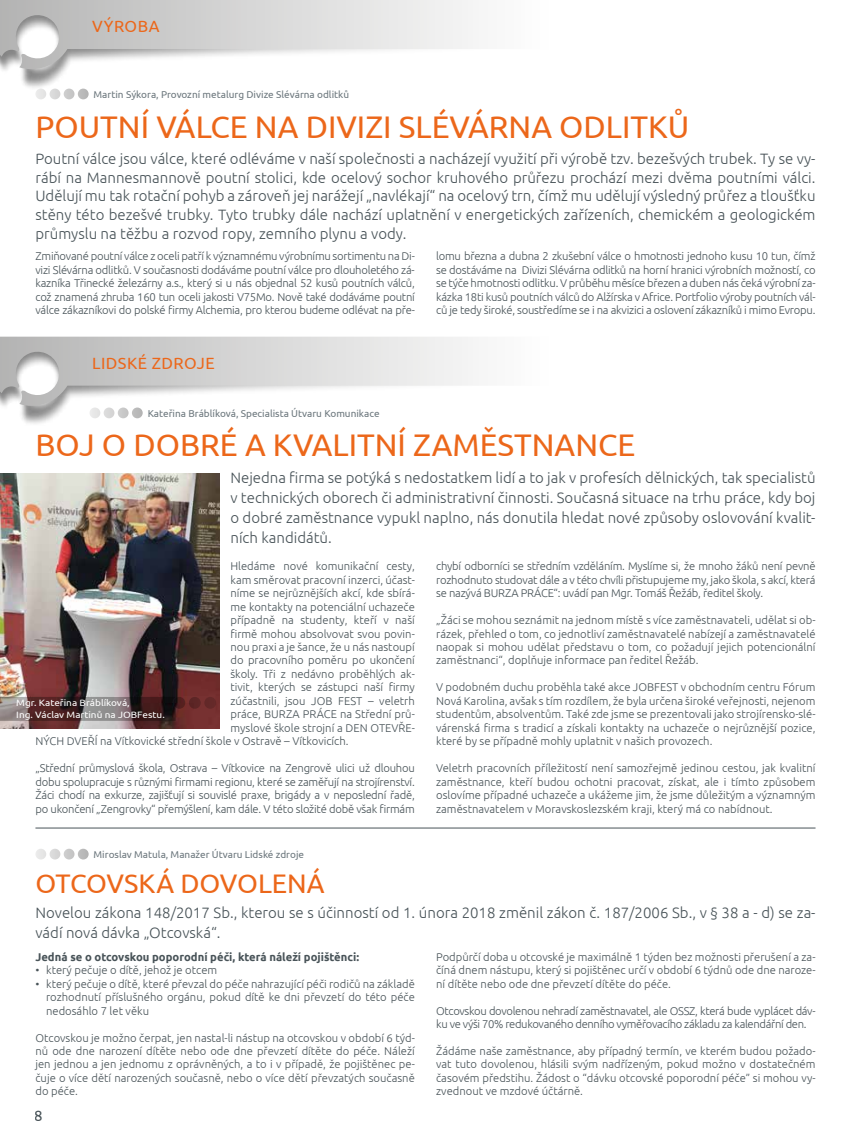
<style>
.page{position:relative;width:851px;height:1134px;background:#fff}
.page>*{position:absolute;margin:0;border:0;box-sizing:border-box;transform-origin:0 0}
.t1{font:31.25px "Ubuntu";color:#ec671a}
.t2{font:26.88px "Ubuntu";color:#ec671a}
.t3{font:16.25px "Ubuntu";letter-spacing:.03em;color:#ec671a}
.t4{font:300 15px/18.8px "Ubuntu";color:#485358;text-align:justify}
.t5{font:15px "Ubuntu";color:#485358}
.t6{font:300 11.25px/13.5px "Ubuntu";color:#485358;text-align:justify}
.t7{font:300 11.25px/13.5px "Ubuntu";letter-spacing:-.03em;color:#485358}
.t8{font:700 11.25px "Ubuntu";color:#485358}
.t9{font:10px "Ubuntu";color:#6d787e}
.t10{font:9.25px/11.2px "Ubuntu";color:#fff;scale:1.09 1}
</style>
<div class="page">
<img style="left:2px;top:69px;width:83px;height:20px">
<svg style="left:0;top:0;width:473px;height:69px"></svg>
<svg style="left:36px;top:89px;width:53px;height:10px"></svg>
<svg style="left:36px;top:849px;width:53px;height:10px"></svg>
<svg style="left:0;top:337px;width:473px;height:81px"></svg>
<hr style="left:35px;top:828px;width:780px;height:1px;background:#485358">
<img style="left:0;top:474px;width:220px;height:255px">
<svg style="left:0;top:697px;width:216px;height:24px;background:#614545"></svg>
<h3 class="t3" style="left:92px;top:16px;width:69px">VÝROBA</h3>
<p class="t9" style="left:94px;top:88px;width:257px">Martin Sýkora, Provozní metalurg Divize Slévárna odlitků</p>
<h1 class="t1" style="left:35px;top:108px;width:655px">POUTNÍ VÁLCE NA DIVIZI SLÉVÁRNA ODLITKŮ</h1>
<p class="t4" style="left:35px;top:149px;width:781px">Poutní válce jsou válce, které odléváme v naší společnosti a nacházejí využití při výrobě tzv. bezešvých trubek. Ty se vy&shy;rábí na Mannesmannově poutní stolici, kde ocelový sochor kruhového průřezu prochází mezi dvěma poutními válci.<br>Udělují mu tak rotační pohyb a zároveň jej narážejí „navlékají“ na ocelový trn, čímž mu udělují výsledný průřez a tloušťku stěny této bezešvé trubky. Tyto trubky dále nachází uplatnění v energetických zařízeních, chemickém a geologickém průmyslu na těžbu a rozvod ropy, zemního plynu a vody.</p>
<p class="t6" style="left:35px;top:249px;width:381px">Zmiňované poutní válce z oceli patří k významnému výrobnímu sortimentu na Di&shy;vizi Slévárna odlitků. V současnosti dodáváme poutní válce pro dlouholetého zá&shy;kazníka Třinecké železárny a.s., který si u nás objednal 52 kusů poutních válců, což znamená zhruba 160 tun oceli jakosti V75Mo. Nově také dodáváme poutní válce zákazníkovi do polské firmy Alchemia, pro kterou budeme odlévat na pře-</p>
<p class="t6" style="left:436px;top:249px;width:381px">lomu března a dubna 2 zkušební válce o hmotnosti jednoho kusu 10 tun, čímž se dostáváme na Divizi Slévárna odlitků na horní hranici výrobních možností, co se týče hmotnosti odlitku. V průběhu měsíce březen a duben nás čeká výrobní za&shy;kázka 18ti kusů poutních válců do Alžírska v Africe. Portfolio výroby poutních vál&shy;ců je tedy široké, soustředíme se i na akvizici a oslovení zákazníků i mimo Evropu.</p>
<h3 class="t3" style="left:92px;top:353px;width:124px">LIDSKÉ ZDROJE</h3>
<p class="t9" style="left:148px;top:407px;width:233px">Kateřina Bráblíková, Specialista Útvaru Komunikace</p>
<h1 class="t1" style="left:35px;top:426px;width:601px">BOJ O DOBRÉ A KVALITNÍ ZAMĚSTNANCE</h1>
<p class="t4" style="left:230px;top:467px;width:586px;line-height:20px">Nejedna firma se potýká s nedostatkem lidí a to jak v profesích dělnických, tak specialistů v technických oborech či administrativní činnosti. Současná situace na trhu práce, kdy boj o dobré zaměstnance vypukl naplno, nás donutila hledat nové způsoby oslovování kvalit&shy;ních kandidátů.</p>
<p class="t6" style="left:230px;top:559px;width:186px">Hledáme nové komunikační cesty,</p>
<p class="t6" style="left:230px;top:573px;width:186px">kam směrovat pracovní inzerci, účast-</p>
<p class="t6" style="left:230px;top:586px;width:186px">níme se nejrůznějších akcí, kde sbírá-</p>
<p class="t6" style="left:230px;top:599px;width:186px">me kontakty na potenciální uchazeče</p>
<p class="t6" style="left:230px;top:613px;width:186px">případně na studenty, kteří v naší</p>
<p class="t6" style="left:230px;top:626px;width:186px">firmě mohou absolvovat svou povin-</p>
<p class="t6" style="left:230px;top:640px;width:186px">nou praxi a je šance, že u nás nastoupí</p>
<p class="t6" style="left:230px;top:653px;width:186px">do pracovního poměru po ukončení</p>
<p class="t6" style="left:230px;top:667px;width:186px">školy. Tři z nedávno proběhlých ak-</p>
<p class="t6" style="left:230px;top:680px;width:186px">tivit, kterých se zástupci naší firmy</p>
<p class="t6" style="left:230px;top:694px;width:186px">zúčastnili, jsou JOB FEST – veletrh</p>
<p class="t6" style="left:230px;top:707px;width:186px">práce, BURZA PRÁCE na Střední prů-</p>
<p class="t6" style="left:230px;top:721px;width:186px">myslové škole strojní a DEN OTEVŘE-</p>
<p class="t6" style="left:35px;top:734px;width:314px">NÝCH DVEŘÍ na Vítkovické střední škole v Ostravě – Vítkovicích.</p>
<p class="t6" style="left:35px;top:761px;width:381px">„Střední průmyslová škola, Ostrava – Vítkovice na Zengrově ulici už dlouhou dobu spolupracuje s různými firmami regionu, které se zaměřují na strojírenství.<br>Žáci chodí na exkurze, zajišťují si souvislé praxe, brigády a v neposlední řadě, po ukončení „Zengrovky“ přemýšlení, kam dále. V této složité době však firmám</p>
<p class="t10" style="left:16px;top:697px;width:138px">Mgr. Kateřina Bráblíková,<br>Ing. Václav Martinů na JOBFestu.</p>
<p class="t9" style="left:94px;top:848px;width:212px">Miroslav Matula, Manažer Útvaru Lidské zdroje</p>
<h2 class="t2" style="left:35px;top:868px;width:291px">OTCOVSKÁ DOVOLENÁ</h2>
<p class="t6" style="left:436px;top:559px;width:381px">chybí odborníci se středním vzděláním. Myslíme si, že mnoho žáků není pevně rozhodnuto studovat dále a v této chvíli přistupujeme my, jako škola, s akcí, která se nazývá BURZA PRÁCE“: uvádí pan Mgr. Tomáš Řežáb, ředitel školy.</p>
<p class="t6" style="left:436px;top:613px;width:381px">„Žáci se mohou seznámit na jednom místě s více zaměstnavateli, udělat si ob&shy;rázek, přehled o tom, co jednotliví zaměstnavatelé nabízejí a zaměstnavatelé naopak si mohou udělat představu o tom, co požadují jejich potencionální zaměstnanci“, doplňuje informace pan ředitel Řežáb.</p>
<p class="t6" style="left:436px;top:680px;width:381px">V podobném duchu proběhla také akce JOBFEST v obchodním centru Fórum Nová Karolina, avšak s tím rozdílem, že byla určena široké veřejnosti, nejenom studentům, absolventům. Také zde jsme se prezentovali jako strojírensko-slé&shy;várenská firma s tradicí a získali kontakty na uchazeče o nejrůznější pozice, které by se případně mohly uplatnit v našich provozech.</p>
<p class="t6" style="left:436px;top:761px;width:381px">Veletrh pracovních příležitostí není samozřejmě jedinou cestou, jak kvalitní zaměstnance, kteří budou ochotni pracovat, získat, ale i tímto způsobem oslovíme případné uchazeče a ukážeme jim, že jsme důležitým a významným zaměstnavatelem v Moravskoslezském kraji, který má co nabídnout.</p>
<h3 class="t4" style="left:35px;top:902px;width:781px;line-height:20px">Novelou zákona 148/2017 Sb., kterou se s účinností od 1. února 2018 změnil zákon č. 187/2006 Sb., v § 38 a - d) se za&shy;vádí nová dávka „Otcovská“.</h3>
<p class="t8" style="left:35px;top:950px;width:325px">Jedná se o otcovskou poporodní péči, která náleží pojištěnci:</p>
<p class="t6" style="left:35px;top:963px;width:183px">• který pečuje o dítě, jehož je otcem</p>
<p class="t6" style="left:46px;top:976px;width:370px;text-indent:-11px">• který pečuje o dítě, které převzal do péče nahrazující péči rodičů na základě rozhodnutí příslušného orgánu, pokud dítě ke dni převzetí do této péče nedosáhlo 7 let věku</p>
<p class="t6" style="left:35px;top:1030px;width:381px">Otcovskou je možno čerpat, jen nastal-li nástup na otcovskou v období 6 týd&shy;nů ode dne narození dítěte nebo ode dne převzetí dítěte do péče. Náleží jen jednou a jen jednomu z oprávněných, a to i v případě, že pojištěnec pe&shy;čuje o více dětí narozených současně, nebo o více dětí převzatých současně do péče.</p>
<p class="t6" style="left:436px;top:950px;width:381px">Podpůrčí doba u otcovské je maximálně 1 týden bez možnosti přerušení a za&shy;číná dnem nástupu, který si pojištěnec určí v období 6 týdnů ode dne naroze&shy;ní dítěte nebo ode dne převzetí dítěte do péče.</p>
<p class="t7" style="left:436px;top:1003px;width:381px">Otcovskou dovolenou nehradí zaměstnavatel, ale OSSZ, která bude vyplácet dáv&shy;ku ve výši 70% redukovaného denního vyměřovacího základu za kalendářní den.</p>
<p class="t6" style="left:436px;top:1044px;width:381px">Žádáme naše zaměstnance, aby případný termín, ve kterém budou požado&shy;vat tuto dovolenou, hlásili svým nadřízeným, pokud možno v dostatečném časovém předstihu. Žádost o “dávku otcovské poporodní péče” si mohou vy&shy;zvednout ve mzdové účtárně.</p>
<h3 class="t5" style="left:35px;top:1106px;width:10px">8</h3>
</div>
